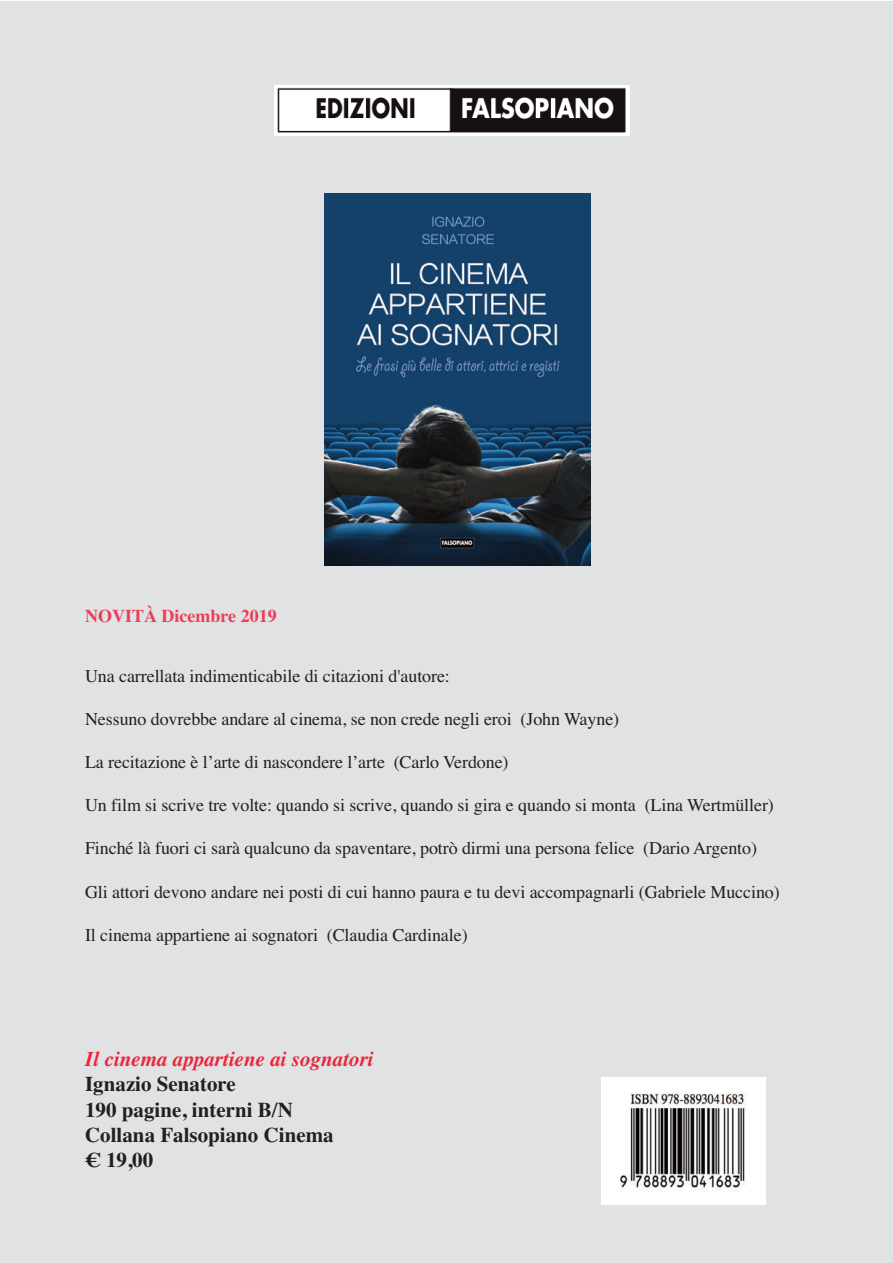
<style>
.page{position:relative;width:893px;height:1263px;background:#fff}
.page>*{position:absolute;margin:0;border:0;box-sizing:border-box;transform-origin:0 0}
.t1{font:700 21px/25.2px "Times";color:#231f20}
.t2{font:italic 700 21px "Times";color:#ed2438}
.t3{font:18px "Times";letter-spacing:-.005em;color:#231f20}
.t4{font:700 18px "Times";color:#ee3d56}
</style>
<div class="page">
<div style="left:0;top:1px;width:892px;height:1262px;background:#e1e2e4"></div>
<img style="left:274px;top:85px;width:355px;height:51px">
<img style="left:324px;top:194px;width:266px;height:371px">
<div style="left:601px;top:1077px;width:164px;height:127px;background:#fff"></div>
<img style="left:619px;top:1093px;width:128px;height:98px">
<p class="t4" style="left:85px;top:598px;width:193px">NOVITÀ Dicembre 2019</p>
<p class="t3" style="left:85px;top:659px;width:366px">Una carrellata indimenticabile di citazioni d'autore:</p>
<p class="t3" style="left:85px;top:702px;width:536px">Nessuno dovrebbe andare al cinema, se non crede negli eroi (John Wayne)</p>
<p class="t3" style="left:85px;top:745px;width:425px">La recitazione è l’arte di nascondere l’arte (Carlo Verdone)</p>
<p class="t3" style="left:85px;top:788px;width:690px">Un film si scrive tre volte: quando si scrive, quando si gira e quando si monta (Lina Wertmüller)</p>
<p class="t3" style="left:85px;top:831px;width:673px">Finché là fuori ci sarà qualcuno da spaventare, potrò dirmi una persona felice (Dario Argento)</p>
<p class="t3" style="left:85px;top:875px;width:696px">Gli attori devono andare nei posti di cui hanno paura e tu devi accompagnarli (Gabriele Muccino)</p>
<p class="t3" style="left:85px;top:918px;width:384px">Il cinema appartiene ai sognatori (Claudia Cardinale)</p>
<p class="t2" style="left:85px;top:1039px;width:290px">Il cinema appartiene ai sognatori</p>
<p class="t1" style="left:85px;top:1069px;width:250px">Ignazio Senatore<br>190 pagine, interni B/N<br>Collana Falsopiano Cinema € 19,00</p>
</div>
